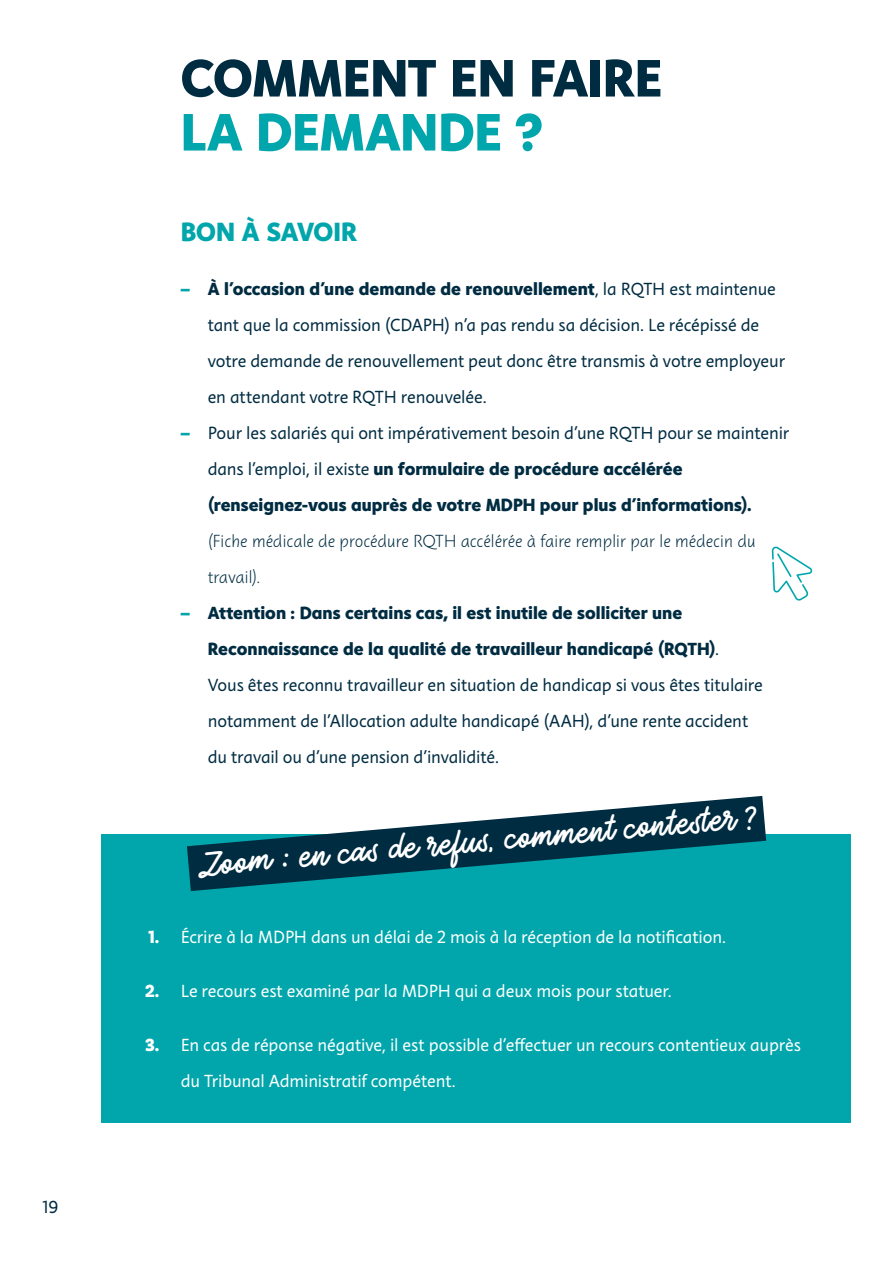
<style>
.page{position:relative;width:893px;height:1263px;background:#fff}
.page>*{position:absolute;margin:0;border:0;box-sizing:border-box;transform-origin:0 0}
.Section_-H1{font:800 54px/54px "Instant 5";letter-spacing:-.005em;color:#002c42}
.Section_-_H2{font:45px "Auto Rich";color:#fff}
.Section_-_H2-2{font:800 27px "Instant 5";letter-spacing:-.005em;color:#00a6ab}
.t1{font:18px/36px "Instant 3";letter-spacing:-.005em;color:#002c42}
.t2{font:800 18px/36px "Instant 5";color:#002c42}
.t3{font:18px/36px "Instant 3";letter-spacing:-.005em;color:#fff}
.Section_-_H2-3{font:800 18px "Instant 5";color:#fff}
.s1{color:#00a6ab}
.s2{font-family:"Instant 5";font-weight:800;color:#00a6ab}
.s3{font-family:"Instant 5";font-weight:800}
.s4{font-family:"Instant 3";font-weight:400}
.s5{font-family:"Instant 2 Quick";font-weight:400}
</style>
<div class="page">
<div style="left:101px;top:835px;width:749px;height:288px;background:#00a6ab"></div>
<svg style="left:140px;top:796px;width:673px;height:95px"></svg>
<svg style="left:772px;top:546px;width:40px;height:55px"></svg>
<p class="t1" style="left:43px;top:1189px;width:18px">19</p>
<h1 class="Section_-H1" style="left:181px;top:50px;width:483px">COMMENT EN FAIRE<br><span class="s1">LA DEMANDE ?</span></h1>
<h2 class="Section_-_H2-2" style="left:181px;top:212px;width:178px">BON À SAVOIR</h2>
<p class="t1" style="left:208px;top:271px;width:579px;text-indent:-27px"><span class="s2">–</span> <span class="s3">À l’occasion d’une demande de renouvellement</span>, la RQTH est maintenue tant que la commission (CDAPH) n’a pas rendu sa décision. Le récépissé de votre demande de renouvellement peut donc être transmis à votre employeur en attendant votre RQTH renouvelée.</p>
<p class="t2" style="left:208px;top:414px;width:583px;text-indent:-27px"><span class="s1">–</span> <span class="s4">Pour les salariés qui ont impérativement besoin d’une RQTH pour se maintenir dans l’emploi, il existe</span> un formulaire de procédure accélérée (renseignez-vous auprès de votre MDPH pour plus d'informations). <span class="s5">(Fiche médicale de procédure RQTH accélérée à faire remplir par le médecin du travail).</span></p>
<p class="t1" style="left:208px;top:595px;width:556px;text-indent:-27px"><span class="s2">–</span> <span class="s3">Attention : Dans certains cas, il est inutile de solliciter une Reconnaissance de la qualité de travailleur handicapé (RQTH)</span>.<br>Vous êtes reconnu travailleur en situation de handicap si vous êtes titulaire notamment de l'Allocation adulte handicapé (AAH), d’une rente accident du travail ou d’une pension d’invalidité.</p>
<h2 class="Section_-_H2" style="left:197px;top:847px;width:561px;rotate:-5deg">Zoom : en cas de refus, comment contester ?</h2>
<h2 class="Section_-_H2-3" style="left:149px;top:924px;width:12px">1.</h2>
<p class="t3" style="left:181px;top:919px;width:547px">Écrire à la MDPH dans un délai de 2 mois à la réception de la notification.</p>
<h2 class="Section_-_H2-3" style="left:145px;top:978px;width:16px">2.</h2>
<p class="t3" style="left:181px;top:973px;width:492px">Le recours est examiné par la MDPH qui a deux mois pour statuer.</p>
<h2 class="Section_-_H2-3" style="left:145px;top:1032px;width:16px">3.</h2>
<p class="t3" style="left:181px;top:1027px;width:622px">En cas de réponse négative, il est possible d’effectuer un recours contentieux auprès du Tribunal Administratif compétent.</p>
</div>
